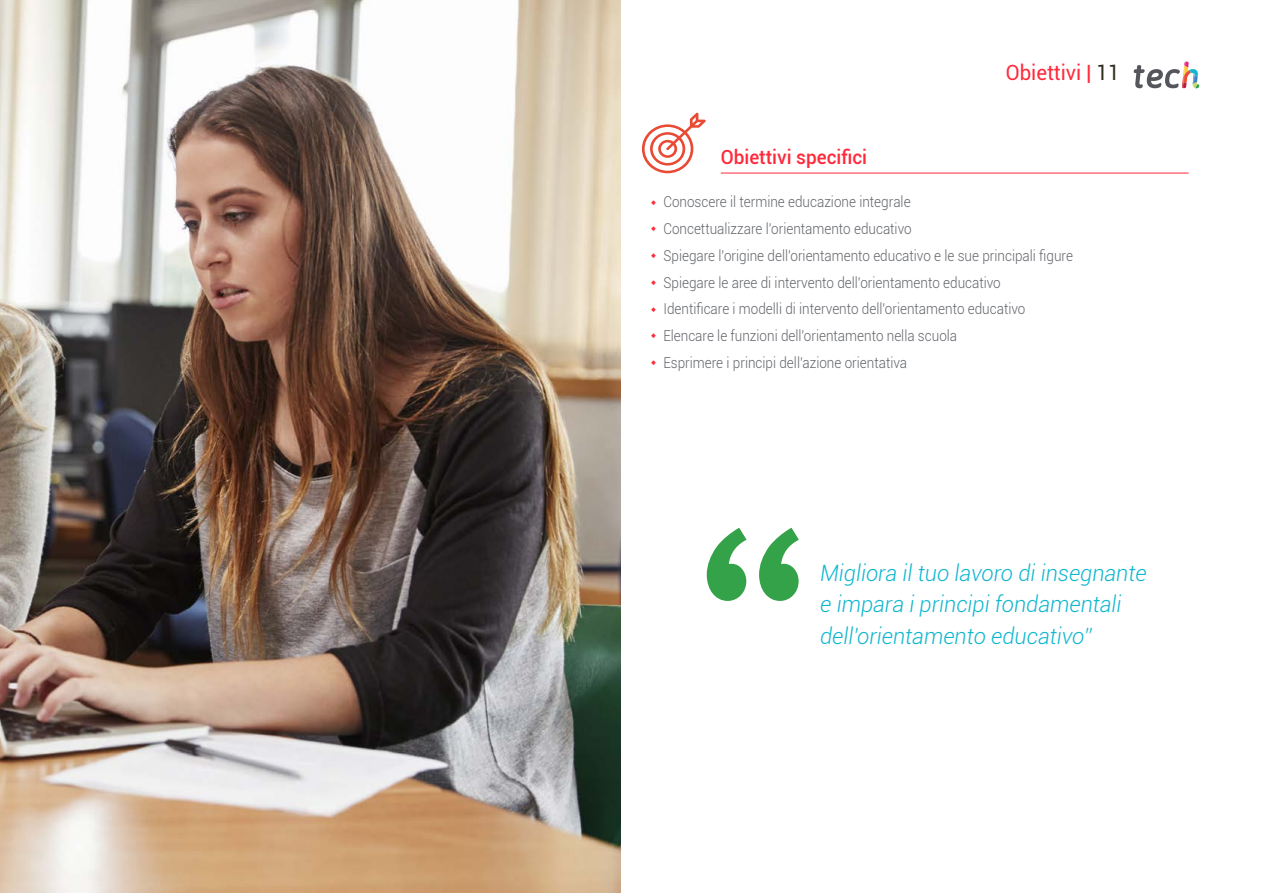
<style>
.page{position:relative;width:1263px;height:893px;background:#fff}
.page>*{position:absolute;margin:0;border:0;box-sizing:border-box;transform-origin:0 0}
.t1{font:italic 300 22.5px/31.5px "Roboto";color:#0fb6cf}
.t2{font:21px "Roboto";color:#ff293a}
.t3{font:500 19.5px "Roboto";color:#ff293a}
.t4{font:300 15px/26.7px "Roboto";color:#61646a;scale:.9 1}
.s1{color:#312e20}
</style>
<div class="page">
<img style="left:0;top:0;width:621px;height:893px">
<svg style="left:642px;top:113px;width:64px;height:60px"></svg>
<hr style="left:721px;top:173px;width:467px;height:1px;background:#ff293a">
<svg style="left:707px;top:528px;width:92px;height:73px"></svg>
<svg style="left:1134px;top:62px;width:65px;height:27px"></svg>
<h3 class="t3" style="left:721px;top:143px;width:148px">Obiettivi specifici</h3>
<h2 class="t2" style="left:1006px;top:57px;width:115px">Obiettivi | <span class="s1">11</span></h2>
<p class="t4" style="left:663px;top:188px;width:457px">Conoscere il termine educazione integrale<br>Concettualizzare l'orientamento educativo<br>Spiegare l'origine dell'orientamento educativo e le sue principali figure Spiegare le aree di intervento dell'orientamento educativo<br>Identificare i modelli di intervento dell'orientamento educativo Elencare le funzioni dell'orientamento nella scuola<br>Esprimere i principi dell'azione orientativa</p>
<h1 class="t1" style="left:820px;top:556px;width:328px">Migliora il tuo lavoro di insegnante e impara i principi fondamentali dell'orientamento educativo”</h1>
</div>
